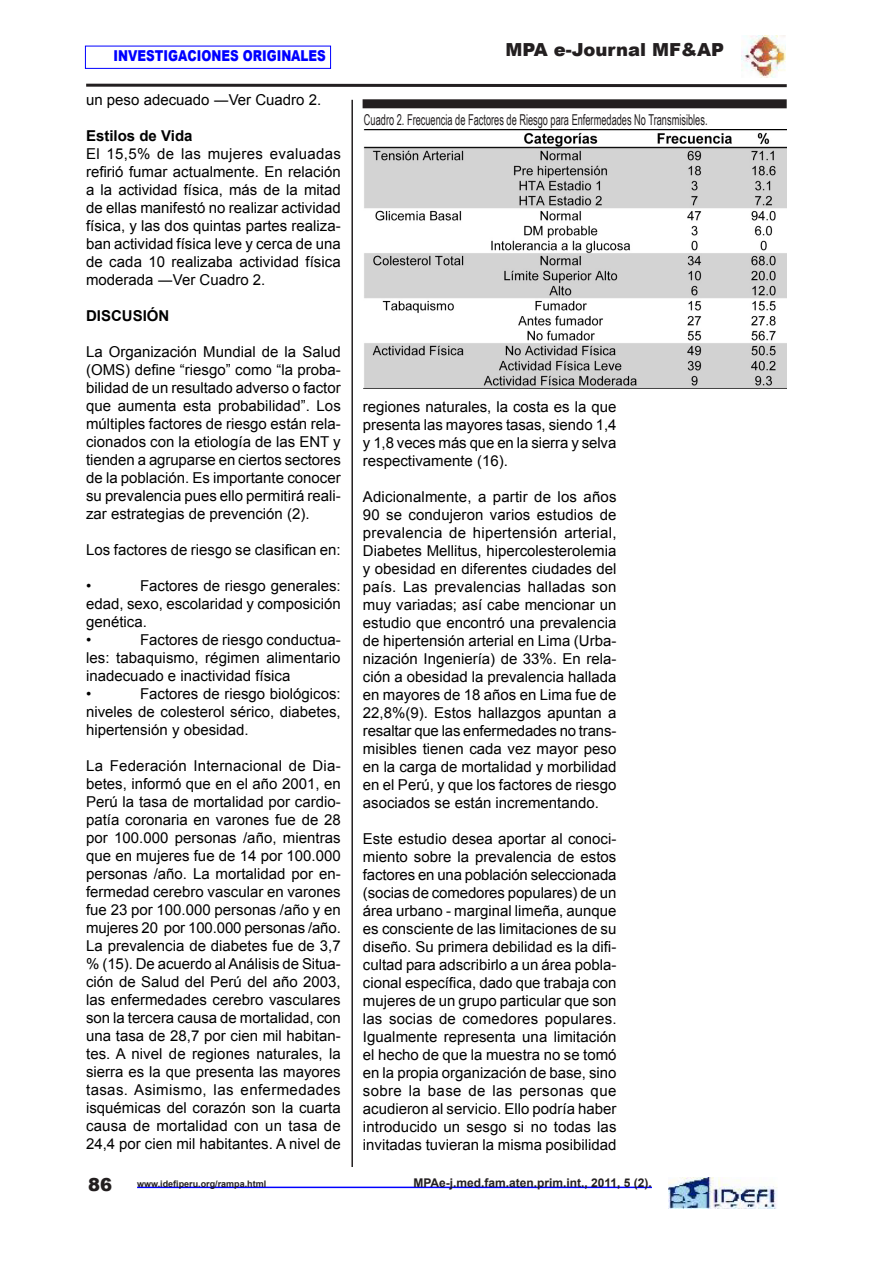
<style>
.page{position:relative;width:893px;height:1263px;background:#fff}
.page>*{position:absolute;margin:0;border:0;box-sizing:border-box;transform-origin:0 0}
.t1{font:900 18px "Arial";color:#231f20}
.t2{font:15px/18px "Arial";color:#000;text-align:justify}
.t3{font:15px "Arial Narrow";color:#231f20;scale:.75 1}
.t4{font:900 15px "Arial";color:#00f;scale:.8 1}
.t5{font:700 15px "Arial";color:#000}
.t6{font:700 12px "Arial";color:#231f20}
.t7{font:700 9px "Arial";color:#231f20}
</style>
<div class="page">
<img style="left:669px;top:1177px;width:108px;height:32px">
<hr style="left:137px;top:1186px;width:515px;height:2px;background:#00f">
<img style="left:741px;top:35px;width:44px;height:43px">
<svg style="left:86px;top:83px;width:701px;height:5px"></svg>
<div style="left:85px;top:46px;width:246px;height:23px;border:1px solid #00f"></div>
<hr style="left:351px;top:100px;width:2px;height:1067px;background:#231f20">
<div style="left:363px;top:99px;width:424px;height:9px;background:#231f20"></div>
<img style="left:364px;top:130px;width:423px;height:259px">
<p class="t4" style="left:114px;top:45px;width:267px">INVESTIGACIONES ORIGINALES</p>
<p class="t1" style="left:505px;top:37px;width:220px">MPA e-Journal MF&amp;AP</p>
<p class="t2" style="left:86px;top:91px;width:237px">un peso adecuado ―Ver Cuadro 2.</p>
<p class="t5" style="left:86px;top:126px;width:108px">Estilos de Vida</p>
<p class="t2" style="left:86px;top:145px;width:256px">El 15,5% de las mujeres evaluadas refirió fumar actualmente. En relación a la actividad física, más de la mitad de ellas manifestó no realizar actividad física, y las dos quintas partes realiza&shy;ban actividad física leve y cerca de una de cada 10 realizaba actividad física moderada ―Ver Cuadro 2.</p>
<p class="t5" style="left:86px;top:306px;width:85px">DISCUSIÓN</p>
<p class="t2" style="left:86px;top:343px;width:256px">La Organización Mundial de la Salud (OMS) define “riesgo” como “la proba&shy;bilidad de un resultado adverso o factor que aumenta esta probabilidad”. Los múltiples factores de riesgo están rela&shy;cionados con la etiología de las ENT y tienden a agruparse en ciertos sectores de la población. Es importante conocer su prevalencia pues ello permitirá reali&shy;zar estrategias de prevención (2).</p>
<p class="t2" style="left:86px;top:541px;width:256px">Los factores de riesgo se clasifican en:</p>
<p class="t2" style="left:86px;top:577px;width:7px">•</p>
<p class="t3" style="left:364px;top:109px;width:460px">Cuadro 2. Frecuencia de Factores de Riesgo para Enfermedades No Transmisibles.</p>
<p class="t2" style="left:363px;top:398px;width:255px">regiones naturales, la costa es la que presenta las mayores tasas, siendo 1,4 y 1,8 veces más que en la sierra y selva respectivamente (16).</p>
<p class="t2" style="left:363px;top:488px;width:255px">Adicionalmente, a partir de los años 90 se condujeron varios estudios de prevalencia de hipertensión arterial, Diabetes Mellitus, hipercolesterolemia y obesidad en diferentes ciudades del país. Las prevalencias halladas son muy variadas; así cabe mencionar un estudio que encontró una prevalencia de hipertensión arterial en Lima (Urba&shy;nización Ingeniería) de 33%. En rela&shy;ción a obesidad la prevalencia hallada en mayores de 18 años en Lima fue de 22,8%(9). Estos hallazgos apuntan a resaltar que las enfermedades no trans&shy;misibles tienen cada vez mayor peso en la carga de mortalidad y morbilidad en el Perú, y que los factores de riesgo asociados se están incrementando.</p>
<p class="t2" style="left:363px;top:830px;width:255px">Este estudio desea aportar al conoci&shy;miento sobre la prevalencia de estos factores en una población seleccionada (socias de comedores populares) de un área urbano - marginal limeña, aunque es consciente de las limitaciones de su diseño. Su primera debilidad es la difi&shy;cultad para adscribirlo a un área pobla&shy;cional específica, dado que trabaja con mujeres de un grupo particular que son las socias de comedores populares.<br>Igualmente representa una limitación el hecho de que la muestra no se tomó en la propia organización de base, sino sobre la base de las personas que acudieron al servicio. Ello podría haber introducido un sesgo si no todas las invitadas tuvieran la misma posibilidad</p>
<p class="t2" style="left:86px;top:577px;width:256px;text-indent:54px">Factores de riesgo generales: edad, sexo, escolaridad y composición genética.</p>
<p class="t2" style="left:86px;top:631px;width:7px">•</p>
<p class="t2" style="left:86px;top:631px;width:256px;text-indent:54px">Factores de riesgo conductua&shy;les: tabaquismo, régimen alimentario inadecuado e inactividad física</p>
<p class="t2" style="left:86px;top:685px;width:7px">•</p>
<p class="t2" style="left:86px;top:685px;width:256px;text-indent:54px">Factores de riesgo biológicos: niveles de colesterol sérico, diabetes, hipertensión y obesidad.</p>
<p class="t2" style="left:86px;top:757px;width:256px">La Federación Internacional de Dia&shy;betes, informó que en el año 2001, en Perú la tasa de mortalidad por cardio&shy;patía coronaria en varones fue de 28 por 100.000 personas /año, mientras que en mujeres fue de 14 por 100.000 personas /año. La mortalidad por en&shy;fermedad cerebro vascular en varones fue 23 por 100.000 personas /año y en mujeres 20 por 100.000 personas /año.<br>La prevalencia de diabetes fue de 3,7 % (15). De acuerdo al Análisis de Situa&shy;ción de Salud del Perú del año 2003, las enfermedades cerebro vasculares son la tercera causa de mortalidad, con una tasa de 28,7 por cien mil habitan&shy;tes. A nivel de regiones naturales, la sierra es la que presenta las mayores tasas. Asimismo, las enfermedades isquémicas del corazón son la cuarta causa de mortalidad con un tasa de 24,4 por cien mil habitantes. A nivel de</p>
<p class="t1" style="left:88px;top:1171px;width:26px">86</p>
<p class="t7" style="left:137px;top:1177px;width:131px">www.idefiperu.org/rampa.html</p>
<p class="t6" style="left:413px;top:1174px;width:240px">MPAe-j.med.fam.aten.prim.int., 2011, 5 (2).</p>
</div>
